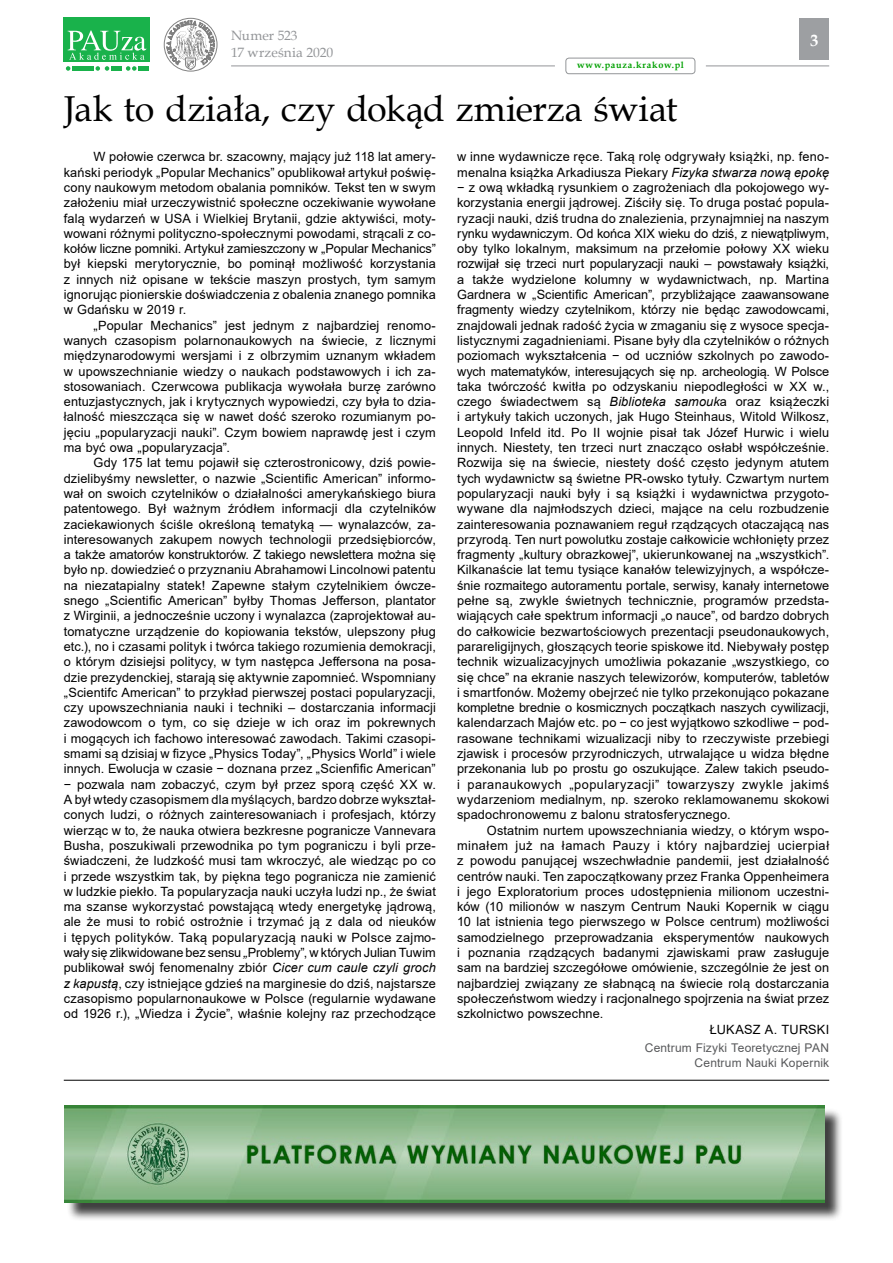
<style>
.page{position:relative;width:893px;height:1263px;background:#fff}
.page>*{position:absolute;margin:0;border:0;box-sizing:border-box;transform-origin:0 0}
.t1{font:36px "Book Antiqua";letter-spacing:-.005em;color:#000}
.t2{font:700 16.5px "Book Antiqua";color:#fff}
.t3{font:13.5px/16.2px "Book Antiqua";letter-spacing:.005em;color:#939598}
.t4{font:12.75px/15.3px "Arial";letter-spacing:.01em;color:#000;text-align:justify}
.t5{font:12.75px "Arial";letter-spacing:.035em;color:#000}
.t6{font:12px/14.4px "Arial";letter-spacing:.01em;color:#58595b;text-align:right}
.t7{font:700 9.15px "Book Antiqua";letter-spacing:.075em;color:#00a000}
.s1{font-style:italic}
</style>
<div class="page">
<div style="left:799px;top:18px;width:30px;height:42px;background:#9d9fa2"></div>
<svg style="left:66px;top:66px;width:4px;height:5px"></svg>
<svg style="left:96px;top:66px;width:13px;height:5px"></svg>
<svg style="left:126px;top:66px;width:11px;height:5px"></svg>
<div style="left:72px;top:66px;width:10px;height:5px;background:#19b24b"></div>
<div style="left:84px;top:66px;width:10px;height:5px;background:#19b24b"></div>
<div style="left:111px;top:66px;width:10px;height:5px;background:#19b24b"></div>
<div style="left:138px;top:66px;width:10px;height:5px;background:#19b24b"></div>
<div style="left:64px;top:18px;width:86px;height:44px;background:#19b24b"></div>
<svg style="left:68px;top:30px;width:78px;height:30px"></svg>
<hr style="left:231px;top:66px;width:324px;height:1px;background:#939598">
<div style="left:566px;top:58px;width:129px;height:16px;border:1px solid #939598;border-radius:3px"></div>
<hr style="left:706px;top:66px;width:123px;height:1px;background:#939598">
<div style="left:164px;top:18px;width:53px;height:53px;border:1px solid #000;border-radius:50%"></div>
<svg style="left:167px;top:17px;width:48px;height:53px"></svg>
<hr style="left:64px;top:1080px;width:765px;height:1px;background:#000">
<div style="left:67px;top:1108px;width:776px;height:114px;background:#000;opacity:.75"></div>
<img style="left:65px;top:1105px;width:760px;height:98px">
<p class="t3" style="left:231px;top:27px;width:104px">Numer 523<br>17 września 2020</p>
<p class="t2" style="left:810px;top:30px;width:10px">3</p>
<p class="t7" style="left:577px;top:59px;width:108px">www.pauza.krakow.pl</p>
<h1 class="t1" style="left:64px;top:83px;width:615px">Jak to działa, czy dokąd zmierza świat</h1>
<p class="t4" style="left:64px;top:149px;width:374px;text-indent:30px">W połowie czerwca br. szacowny, mający już 118 lat amery&shy;kański periodyk „Popular Mechanics” opublikował artykuł poświę&shy;cony naukowym metodom obalania pomników. Tekst ten w swym założeniu miał urzeczywistnić społeczne oczekiwanie wywołane falą wydarzeń w USA i Wielkiej Brytanii, gdzie aktywiści, moty&shy;wowani różnymi polityczno-społecznymi powodami, strącali z co&shy;kołów liczne pomniki. Artykuł zamieszczony w „Popular Mechanics” był kiepski merytorycznie, bo pominął możliwość korzystania z innych niż opisane w tekście maszyn prostych, tym samym ignorując pionierskie doświadczenia z obalenia znanego pomnika w Gdańsku w 2019 r.</p>
<p class="t4" style="left:64px;top:317px;width:374px;text-indent:30px">„Popular Mechanics” jest jednym z najbardziej renomo&shy;wanych czasopism polarnonaukowych na świecie, z licznymi międzynarodowymi wersjami i z olbrzymim uznanym wkładem w upowszechnianie wiedzy o naukach podstawowych i ich za&shy;stosowaniach. Czerwcowa publikacja wywołała burzę zarówno entuzjastycznych, jak i krytycznych wypowiedzi, czy była to dzia&shy;łalność mieszcząca się w nawet dość szeroko rozumianym po&shy;jęciu „popularyzacji nauki”. Czym bowiem naprawdę jest i czym ma być owa „popularyzacja”.</p>
<p class="t4" style="left:64px;top:455px;width:374px;text-indent:30px">Gdy 175 lat temu pojawił się czterostronicowy, dziś powie&shy;dzielibyśmy newsletter, o nazwie „Scientific American” informo&shy;wał on swoich czytelników o działalności amerykańskiego biura patentowego. Był ważnym źródłem informacji dla czytelników zaciekawionych ściśle określoną tematyką — wynalazców, za&shy;interesowanych zakupem nowych technologii przedsiębiorców, a także amatorów konstruktorów. Z takiego newslettera można się było np. dowiedzieć o przyznaniu Abrahamowi Lincolnowi patentu na niezatapialny statek! Zapewne stałym czytelnikiem ówcze&shy;snego „Scientific American” byłby Thomas Jefferson, plantator z Wirginii, a jednocześnie uczony i wynalazca (zaprojektował au&shy;tomatyczne urządzenie do kopiowania tekstów, ulepszony pług etc.), no i czasami polityk i twórca takiego rozumienia demokracji, o którym dzisiejsi politycy, w tym następca Jeffersona na posa&shy;dzie prezydenckiej, starają się aktywnie zapomnieć. Wspomniany „Scientifc American” to przykład pierwszej postaci popularyzacji, czy upowszechniania nauki i techniki – dostarczania informacji zawodowcom o tym, co się dzieje w ich oraz im pokrewnych i mogących ich fachowo interesować zawodach. Takimi czasopi&shy;smami są dzisiaj w fizyce „Physics Today”, „Physics World” i wiele innych. Ewolucja w czasie − doznana przez „Scienfific American” − pozwala nam zobaczyć, czym był przez sporą część XX w.<br>A był wtedy czasopismem dla myślących, bardzo dobrze wykształ&shy;conych ludzi, o różnych zainteresowaniach i profesjach, którzy wierząc w to, że nauka otwiera bezkresne pogranicze Vannevara Busha, poszukiwali przewodnika po tym pograniczu i byli prze&shy;świadczeni, że ludzkość musi tam wkroczyć, ale wiedząc po co i przede wszystkim tak, by piękna tego pogranicza nie zamienić w ludzkie piekło. Ta popularyzacja nauki uczyła ludzi np., że świat ma szanse wykorzystać powstającą wtedy energetykę jądrową, ale że musi to robić ostrożnie i trzymać ją z dala od nieuków i tępych polityków. Taką popularyzacją nauki w Polsce zajmo&shy;wały się zlikwidowane bez sensu <span class="s1">„</span>Problemy”, w których Julian Tuwim publikował swój fenomenalny zbiór <span class="s1">Cicer cum caule czyli groch z kapustą</span>, czy istniejące gdzieś na marginesie do dziś, najstarsze czasopismo popularnonaukowe w Polsce (regularnie wydawane od 1926 r.), „Wiedza i <span class="s1">Ż</span>ycie”, właśnie kolejny raz przechodzące</p>
<p class="t4" style="left:457px;top:149px;width:374px">w inne wydawnicze ręce. Taką rolę odgrywały książki, np. feno&shy;menalna książka Arkadiusza Piekary <span class="s1">Fizyka stwarza nową epokę </span>− z ową wkładką rysunkiem o zagrożeniach dla pokojowego wy&shy;korzystania energii jądrowej. Ziściły się. To druga postać popula&shy;ryzacji nauki, dziś trudna do znalezienia, przynajmniej na naszym rynku wydawniczym. Od końca XIX wieku do dziś, z niewątpliwym, oby tylko lokalnym, maksimum na przełomie połowy XX wieku rozwijał się trzeci nurt popularyzacji nauki – powstawały książki, a także wydzielone kolumny w wydawnictwach, np. Martina Gardnera w „Scientific American”, przybliżające zaawansowane fragmenty wiedzy czytelnikom, którzy nie będąc zawodowcami, znajdowali jednak radość życia w zmaganiu się z wysoce specja&shy;listycznymi zagadnieniami. Pisane były dla czytelników o różnych poziomach wykształcenia − od uczniów szkolnych po zawodo&shy;wych matematyków, interesujących się np. archeologią. W Polsce taka twórczość kwitła po odzyskaniu niepodległości w XX w., czego świadectwem są <span class="s1">Biblioteka samouk</span>a oraz książeczki i artykuły takich uczonych, jak Hugo Steinhaus, Witold Wilkosz, Leopold Infeld itd. Po II wojnie pisał tak Józef Hurwic i wielu innych. Niestety, ten trzeci nurt znacząco osłabł współcześnie.<br>Rozwija się na świecie, niestety dość często jedynym atutem tych wydawnictw są świetne PR-owsko tytuły. Czwartym nurtem popularyzacji nauki były i są książki i wydawnictwa przygoto&shy;wywane dla najmłodszych dzieci, mające na celu rozbudzenie zainteresowania poznawaniem reguł rządzących otaczającą nas przyrodą. Ten nurt powolutku zostaje całkowicie wchłonięty przez fragmenty „kultury obrazkowej”, ukierunkowanej na „wszystkich”.<br>Kilkanaście lat temu tysiące kanałów telewizyjnych, a współcze&shy;śnie rozmaitego autoramentu portale, serwisy, kanały internetowe pełne są, zwykle świetnych technicznie, programów przedsta&shy;wiających całe spektrum informacji „o nauce”, od bardzo dobrych do całkowicie bezwartościowych prezentacji pseudonaukowych, parareligijnych, głoszących teorie spiskowe itd. Niebywały postęp technik wizualizacyjnych umożliwia pokazanie „wszystkiego, co się chce” na ekranie naszych telewizorów, komputerów, tabletów i smartfonów. Możemy obejrzeć nie tylko przekonująco pokazane kompletne brednie o kosmicznych początkach naszych cywilizacji, kalendarzach Majów etc. po − co jest wyjątkowo szkodliwe − pod&shy;rasowane technikami wizualizacji niby to rzeczywiste przebiegi zjawisk i procesów przyrodniczych, utrwalające u widza błędne przekonania lub po prostu go oszukujące. Zalew takich pseudo&shy;i paranaukowych „popularyzacji” towarzyszy zwykle jakimś wydarzeniom medialnym, np. szeroko reklamowanemu skokowi spadochronowemu z balonu stratosferycznego.</p>
<p class="t4" style="left:487px;top:822px;width:344px">Ostatnim nurtem upowszechniania wiedzy, o którym wspo-</p>
<p class="t5" style="left:457px;top:837px;width:374px">minałem już na łamach Pauzy i który najbardziej ucierpiał</p>
<p class="t4" style="left:457px;top:853px;width:374px">z powodu panującej wszechwładnie pandemii, jest działalność</p>
<p class="t4" style="left:457px;top:868px;width:374px">centrów nauki. Ten zapoczątkowany przez Franka Oppenheimera</p>
<p class="t4" style="left:457px;top:883px;width:374px">i jego Exploratorium proces udostępnienia milionom uczestni-</p>
<p class="t4" style="left:457px;top:899px;width:374px">ków (10 milionów w naszym Centrum Nauki Kopernik w ciągu</p>
<p class="t4" style="left:457px;top:914px;width:374px">10 lat istnienia tego pierwszego w Polsce centrum) możliwości</p>
<p class="t4" style="left:457px;top:929px;width:374px">samodzielnego przeprowadzania eksperymentów naukowych</p>
<p class="t4" style="left:457px;top:945px;width:374px">i poznania rządzących badanymi zjawiskami praw zasługuje</p>
<p class="t4" style="left:457px;top:960px;width:374px">sam na bardziej szczegółowe omówienie, szczególnie że jest on</p>
<p class="t4" style="left:457px;top:975px;width:374px">najbardziej związany ze słabnącą na świecie rolą dostarczania</p>
<p class="t4" style="left:457px;top:991px;width:374px">społeczeństwom wiedzy i racjonalnego spojrzenia na świat przez</p>
<p class="t4" style="left:457px;top:1006px;width:148px">szkolnictwo powszechne.</p>
<p class="t4" style="left:710px;top:1021px;width:121px">ŁUKASZ A. TURSKI</p>
<p class="t6" style="left:645px;top:1041px;width:186px">Centrum Fizyki Teoretycznej PAN<br>Centrum Nauki Kopernik</p>
</div>
